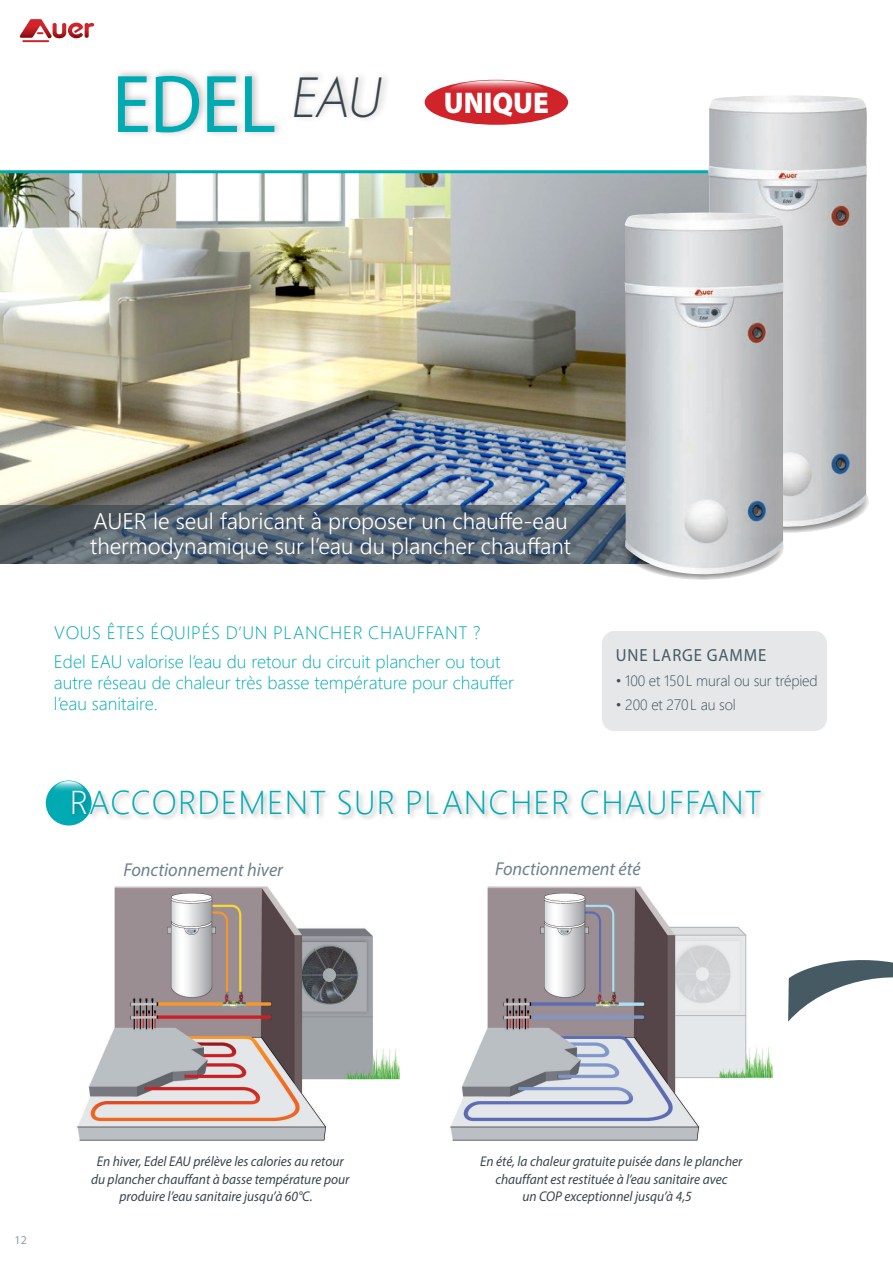
<style>
.page{position:relative;width:893px;height:1263px;background:#fff}
.page>*{position:absolute;margin:0;border:0;box-sizing:border-box;transform-origin:0 0}
.t1{font:82.5px "Myriad Pro";color:#00aab3;scale:.95 1}
.t2{font:italic 300 52.5px "Futura";color:#38454d;scale:.95 1}
.t3{font:33px "Webly Sleek UI Light";letter-spacing:.035em;color:#00aab3}
.t4{font:900 30px "Myriad Pro";color:#fff;scale:.95 1}
.t5{font:22.5px/25.5px "Webly Sleek UI Semilight";color:#fff}
.t6{font:italic 18.75px "Myriad Pro";color:#6c818c}
.t7{font:18px/21px "Webly Sleek UI Light";color:#00aab3}
.t8{font:18px "Webly Sleek UI Light";letter-spacing:.035em;color:#00aab3}
.t9{font:17.55px "Myriad Pro";letter-spacing:.05em;color:#465a64;scale:.95 1}
.t10{font:15.15px "Webly Sleek UI Light";letter-spacing:-.01em;color:#3d4f59}
.POINT_PUCES{font:italic 14.1px "Myriad Pro";color:#38454d;scale:.95 1}
.t11{font:12px "Myriad Pro";color:#90a0aa}
.s1{color:#fff}
</style>
<div class="page">
<img style="left:0;top:173px;width:706px;height:332px">
<svg style="left:0;top:505px;width:623px;height:59px;background:#576471"></svg>
<img style="left:76px;top:886px;width:324px;height:255px">
<img style="left:450px;top:886px;width:323px;height:255px">
<div style="left:46px;top:780px;width:46px;height:46px;background:#00aab3;border-radius:50%"></div>
<svg style="left:54px;top:781px;width:30px;height:20px"></svg>
<div style="left:71px;top:789px;width:697px;height:33px;background:#231f20;opacity:.3"></div>
<svg style="left:788px;top:960px;width:105px;height:62px"></svg>
<div style="left:114px;top:67px;width:170px;height:71px;background:#231f20;opacity:.3"></div>
<div style="left:290px;top:69px;width:101px;height:54px;background:#231f20;opacity:.3"></div>
<div style="left:602px;top:631px;width:225px;height:100px;background:#e6e7e9;border-radius:13px"></div>
<hr style="left:0;top:170px;width:714px;height:3px;background:#00aab3">
<div style="left:425px;top:80px;width:143px;height:45px;background:#d1232a;border-radius:50%"></div>
<svg style="left:449px;top:80px;width:95px;height:20px"></svg>
<img style="left:706px;top:95px;width:162px;height:436px">
<svg style="left:783px;top:200px;width:8px;height:3px"></svg>
<img style="left:623px;top:213px;width:167px;height:367px">
<svg style="left:22px;top:40px;width:27px;height:2px"></svg>
<svg style="left:20px;top:19px;width:74px;height:20px"></svg>
<p class="t1" style="left:112px;top:53px;width:174px">EDEL</p>
<p class="t2" style="left:290px;top:65px;width:32px">EAU</p>
<p class="t4" style="left:444px;top:83px;width:112px">UNIQUE</p>
<p class="t5" style="left:90px;top:507px;width:482px">AUER le seul fabricant à proposer un chauffe-eau thermodynamique sur l’eau du plancher chauffant</p>
<p class="t8" style="left:54px;top:619px;width:428px">VOUS ÊTES ÉQUIPÉS D’UN PLANCHER CHAUFFANT ?</p>
<p class="t7" style="left:54px;top:650px;width:462px">Edel EAU valorise l’eau du retour du circuit plancher ou tout autre réseau de chaleur très basse température pour chauffer l’eau sanitaire.</p>
<p class="t9" style="left:616px;top:644px;width:160px">UNE LARGE GAMME</p>
<p class="t10" style="left:616px;top:669px;width:203px">• 100 et 150L mural ou sur trépied</p>
<p class="t10" style="left:616px;top:693px;width:122px">• 200 et 270L au sol</p>
<p class="t3" style="left:70px;top:777px;width:693px"><span class="s1">R</span>ACCORDEMENT SUR PLANCHER CHAUFFANT</p>
<p class="t6" style="left:123px;top:858px;width:161px">Fonctionnement hiver</p>
<p class="t6" style="left:495px;top:857px;width:147px">Fonctionnement été</p>
<p class="t11" style="left:15px;top:1232px;width:14px">12</p>
<p class="POINT_PUCES" style="left:97px;top:1152px;width:261px">En hiver, Edel EAU prélève les calories au retour</p>
<p class="POINT_PUCES" style="left:91px;top:1170px;width:273px">du plancher chauffant à basse température pour</p>
<p class="POINT_PUCES" style="left:119px;top:1188px;width:205px">produire l’eau sanitaire jusqu’à 60°C.</p>
<p class="POINT_PUCES" style="left:480px;top:1152px;width:278px">En été, la chaleur gratuite puisée dans le plancher</p>
<p class="POINT_PUCES" style="left:495px;top:1170px;width:246px">chauffant est restituée à l’eau sanitaire avec</p>
<p class="POINT_PUCES" style="left:522px;top:1188px;width:180px">un COP exceptionnel jusqu’à 4,5</p>
</div>
